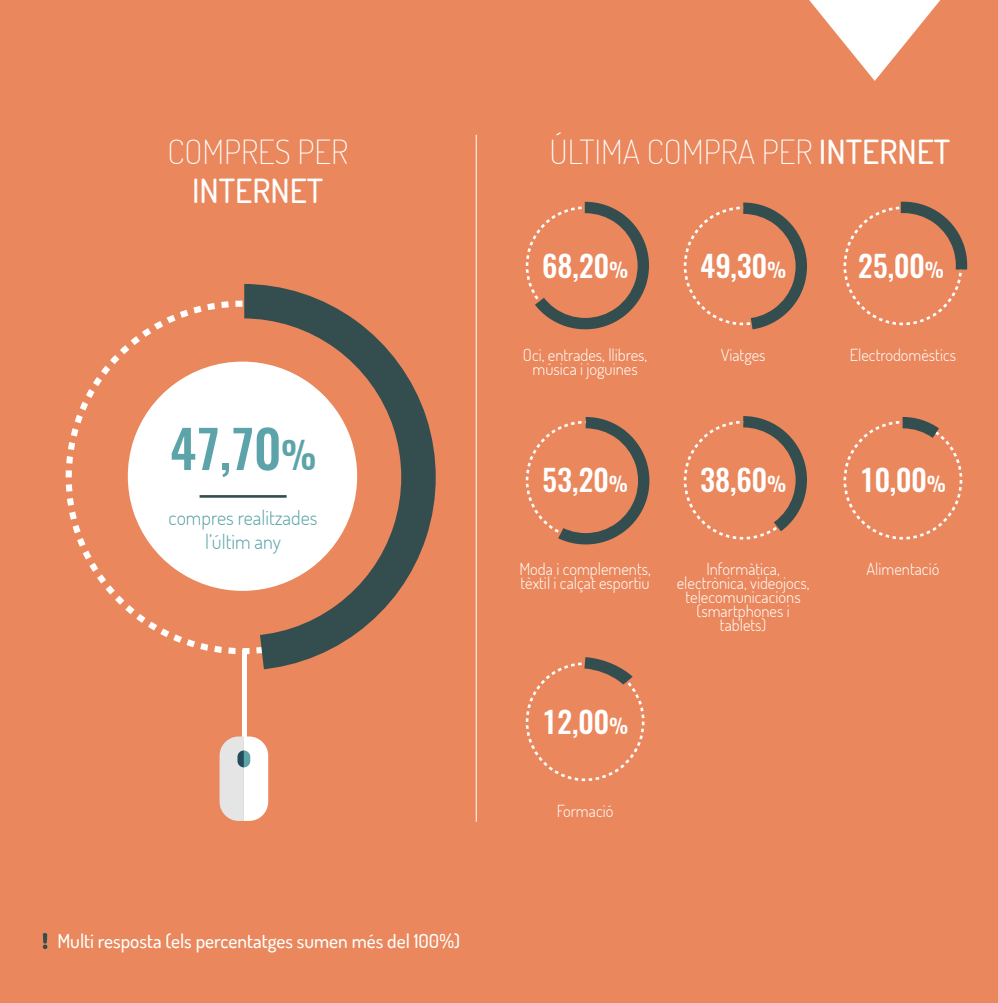
<style>
.page{position:relative;width:998px;height:1003px;background:#fff}
.page>*{position:absolute;margin:0;border:0;box-sizing:border-box;transform-origin:0 0}
.t1{font:500 52.06px "Oswald";color:#5ca4a9}
.t2{font:200 33.25px "Dosis";color:#fff}
.t3{font:500 33.25px "Dosis";color:#fff}
.t4{font:500 29.75px "Oswald";color:#fff}
.t5{font:300 20.12px/24.1px "Dosis";color:#5ca4a9;text-align:center}
.t6{font:500 19.25px "Dosis";color:#fff}
.t7{font:300 16.62px/14px "Dosis";color:#fff;text-align:center}
.s1{font-size:37.19px}
.s2{font-weight:500}
.s3{font-size:20.12px}
</style>
<div class="page">
<div style="left:0;top:0;width:998px;height:1002px;background:#ea875c"></div>
<svg style="left:65px;top:300px;width:179px;height:354px"></svg>
<hr style="left:199px;top:495px;width:87px;height:3px;background:#344e4f">
<svg style="left:809px;top:0;width:132px;height:81px"></svg>
<hr style="left:476px;top:135px;width:1px;height:687px;background:#fff">
<hr style="left:242px;top:650px;width:4px;height:90px;background:#fff">
<svg style="left:219px;top:736px;width:49px;height:85px;background:#e9e2df"></svg>
<svg style="left:43px;top:933px;width:4px;height:16px"></svg>
<svg style="left:525px;top:202px;width:124px;height:127px"></svg>
<svg style="left:683px;top:202px;width:124px;height:128px"></svg>
<svg style="left:843px;top:202px;width:124px;height:124px"></svg>
<svg style="left:525px;top:417px;width:124px;height:127px"></svg>
<svg style="left:683px;top:416px;width:124px;height:124px"></svg>
<svg style="left:843px;top:417px;width:120px;height:123px"></svg>
<svg style="left:525px;top:657px;width:120px;height:125px"></svg>
<svg style="left:244px;top:284px;width:192px;height:386px"></svg>
<h2 class="t2" style="left:167px;top:129px;width:182px">COMPRES PER</h2>
<h2 class="t3" style="left:192px;top:170px;width:133px">INTERNET</h2>
<h1 class="t1" style="left:170px;top:421px;width:148px">47,70<span class="s1">%</span></h1>
<p class="t5" style="left:169px;top:505px;width:150px">compres realitzades l’últim any</p>
<p class="t6" style="left:57px;top:928px;width:404px">Multi resposta (els percentatges sumen més del 100%)</p>
<h2 class="t2" style="left:549px;top:129px;width:402px">ÚLTIMA COMPRA PER <span class="s2">INTERNET</span></h2>
<h3 class="t4" style="left:542px;top:250px;width:88px">68,20<span class="s3">%</span></h3>
<p class="t7" style="left:523px;top:347px;width:126px">Oci, entrades, llibres, música i joguines</p>
<h3 class="t4" style="left:700px;top:250px;width:88px">49,30<span class="s3">%</span></h3>
<p class="t7" style="left:720px;top:347px;width:46px">Viatges</p>
<h3 class="t4" style="left:542px;top:465px;width:87px">53,20<span class="s3">%</span></h3>
<p class="t7" style="left:519px;top:562px;width:133px;text-align:left">Moda i complements, tèxtil i calçat esportiu</p>
<h3 class="t4" style="left:700px;top:465px;width:87px">38,60<span class="s3">%</span></h3>
<p class="t7" style="left:676px;top:562px;width:134px">Informàtica, electrònica, videojocs, telecomunicacions (smartphones i tablets)</p>
<h3 class="t4" style="left:542px;top:706px;width:87px">12,00<span class="s3">%</span></h3>
<p class="t7" style="left:557px;top:803px;width:58px">Formació</p>
<h3 class="t4" style="left:857px;top:250px;width:88px">25,00<span class="s3">%</span></h3>
<p class="t7" style="left:849px;top:347px;width:108px">Electrodomèstics</p>
<h3 class="t4" style="left:859px;top:465px;width:88px">10,00<span class="s3">%</span></h3>
<p class="t7" style="left:866px;top:562px;width:74px">Alimentació</p>
</div>
